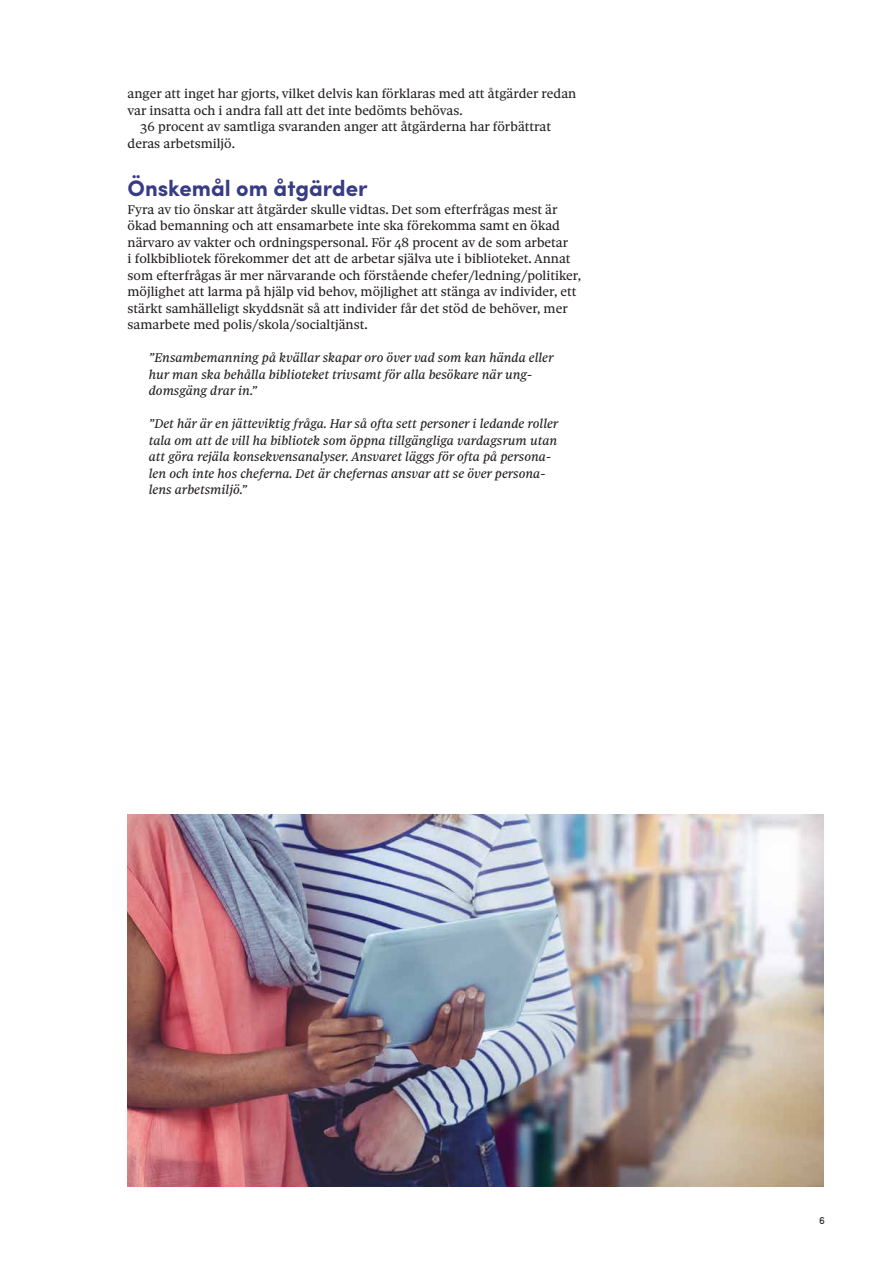
<style>
.page{position:relative;width:893px;height:1263px;background:#fff}
.page>*{position:absolute;margin:0;border:0;box-sizing:border-box;transform-origin:0 0}
.t1{font:700 22.5px "Sofia Pro";color:#383c84}
.t2{font:13.5px/16.5px "Sole Serif Text";color:#231f20}
.t3{font:italic 13.5px/16.5px "Sole Serif Text";color:#231f20}
.t4{font:10.5px "Sofia Pro";color:#231f20}
</style>
<div class="page">
<img style="left:128px;top:814px;width:696px;height:372px">
<p class="t2" style="left:128px;top:86px;width:450px">anger att inget har gjorts, vilket delvis kan förklaras med att åtgärder redan</p>
<p class="t2" style="left:128px;top:102px;width:337px">var insatta och i andra fall att det inte bedömts behövas.</p>
<p class="t2" style="left:140px;top:119px;width:412px">36 procent av samtliga svaranden anger att åtgärderna har förbättrat</p>
<p class="t2" style="left:128px;top:135px;width:109px">deras arbetsmiljö.</p>
<h1 class="t1" style="left:128px;top:171px;width:242px">Önskemål om åtgärder</h1>
<p class="t2" style="left:128px;top:201px;width:455px">Fyra av tio önskar att åtgärder skulle vidtas. Det som efterfrågas mest är ökad bemanning och att ensamarbete inte ska förekomma samt en ökad närvaro av vakter och ordningspersonal. För 48 procent av de som arbetar<br>i folkbibliotek förekommer det att de arbetar själva ute i biblioteket. Annat som efterfrågas är mer närvarande och förstående chefer/ledning/politiker, möjlighet att larma på hjälp vid behov, möjlighet att stänga av individer, ett stärkt samhälleligt skyddsnät så att individer får det stöd de behöver, mer samarbete med polis/skola/socialtjänst.</p>
<p class="t3" style="left:149px;top:350px;width:406px">”Ensambemanning på kvällar skapar oro över vad som kan hända eller hur man ska behålla biblioteket trivsamt för alla besökare när ung&shy;domsgäng drar in.”</p>
<p class="t3" style="left:149px;top:416px;width:411px">”Det här är en jätteviktig fråga. Har så ofta sett personer i ledande roller tala om att de vill ha bibliotek som öppna tillgängliga vardagsrum utan att göra rejäla konsekvensanalyser. Ansvaret läggs för ofta på persona&shy;len och inte hos cheferna. Det är chefernas ansvar att se över persona&shy;lens arbetsmiljö.”</p>
<p class="t4" style="left:819px;top:1212px;width:7px">6</p>
</div>
